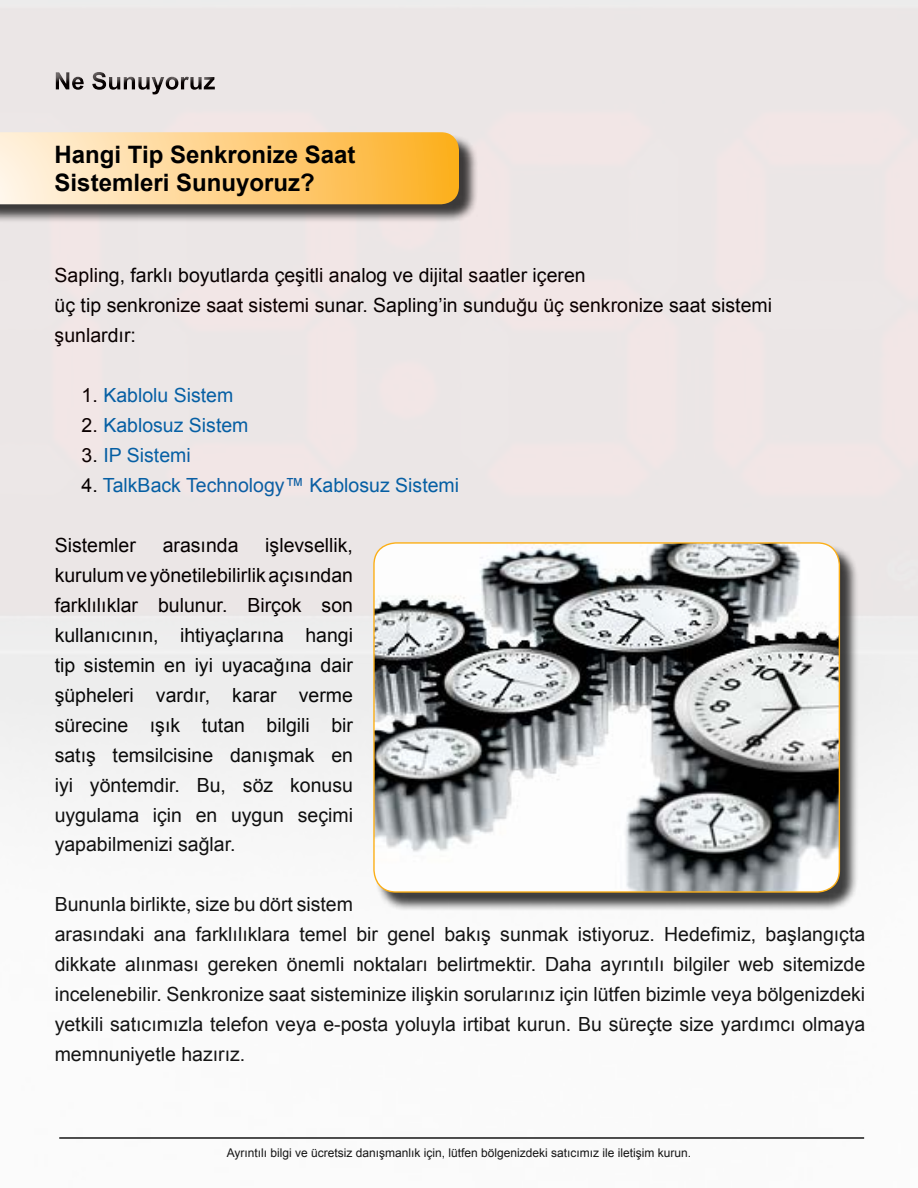
<style>
.page{position:relative;width:918px;height:1188px;background:#fff}
.page>*{position:absolute;margin:0;border:0;box-sizing:border-box;transform-origin:0 0}
.t1{font:700 24px/28.8px "Arial";color:#000}
.t2{font:19.5px/30px "Arial";color:#000}
.t3{font:19.5px "Arial";color:#006ab6}
.t4{font:12px "Arial";color:#000}
.s1{color:#000}
</style>
<div class="page">
<img style="left:0;top:0;width:918px;height:1139px">
<div style="left:0;top:135px;width:478px;height:88px;background:#000;opacity:.75"></div>
<svg style="left:0;top:132px;width:459px;height:72px;background:#fdd185"></svg>
<div style="left:376px;top:545px;width:483px;height:366px;background:#000;opacity:.75"></div>
<img style="left:374px;top:543px;width:465px;height:349px">
<p class="t1" style="left:55px;top:141px;width:302px">Hangi Tip Senkronize Saat<br>Sistemleri Sunuyoruz?</p>
<p class="t2" style="left:55px;top:260px;width:719px">Sapling, farklı boyutlarda çeşitli analog ve dijital saatler içeren<br>üç tip senkronize saat sistemi sunar. Sapling’in sunduğu üç senkronize saat sistemi şunlardır:</p>
<p class="t3" style="left:82px;top:382px;width:153px"><span class="s1">1.</span> Kablolu Sistem</p>
<p class="t3" style="left:82px;top:412px;width:168px"><span class="s1">2.</span> Kablosuz Sistem</p>
<p class="t3" style="left:82px;top:442px;width:111px"><span class="s1">3.</span> IP Sistemi</p>
<p class="t3" style="left:82px;top:472px;width:379px"><span class="s1">4.</span> TalkBack Technology™ Kablosuz Sistemi</p>
<p class="t2" style="left:55px;top:530px;width:83px">Sistemler</p>
<p class="t2" style="left:163px;top:530px;width:77px">arasında</p>
<p class="t2" style="left:55px;top:530px;width:300px;text-align:justify;text-indent:211px">işlevsellik, kurulum ve yönetilebilirlik açısından farklılıklar bulunur. Birçok son kullanıcının, ihtiyaçlarına hangi tip sistemin en iyi uyacağına dair şüpheleri vardır, karar verme sürecine ışık tutan bilgili bir satış temsilcisine danışmak en iyi yöntemdir. Bu, söz konusu uygulama için en uygun seçimi yapabilmenizi sağlar.</p>
<p class="t2" style="left:55px;top:890px;width:812px">Bununla birlikte, size bu dört sistem<br>arasındaki ana farklılıklara temel bir genel bakış sunmak istiyoruz. Hedefimiz, başlangıçta dikkate alınması gereken önemli noktaları belirtmektir. Daha ayrıntılı bilgiler web sitemizde incelenebilir. Senkronize saat sisteminize ilişkin sorularınız için lütfen bizimle veya bölgenizdeki yetkili satıcımızla telefon veya e-posta yoluyla irtibat kurun. Bu süreçte size yardımcı olmaya memnuniyetle hazırız.</p>
<p class="t4" style="left:227px;top:1145px;width:466px">Ayrıntılı bilgi ve ücretsiz danışmanlık için, lütfen bölgenizdeki satıcımız ile iletişim kurun.</p>
</div>
